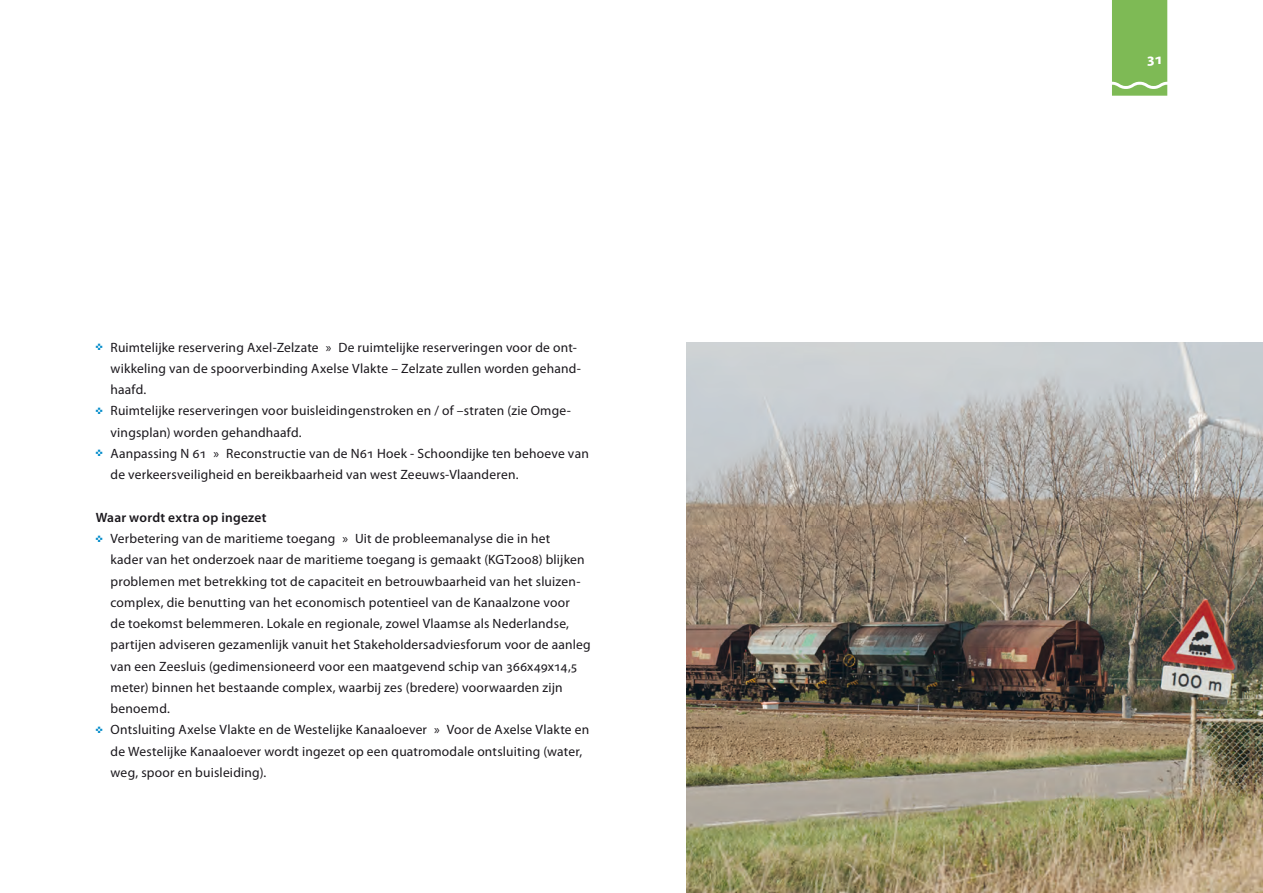
<style>
.page{position:relative;width:1263px;height:893px;background:#fff}
.page>*{position:absolute;margin:0;border:0;box-sizing:border-box;transform-origin:0 0}
.t1{font:700 15px "Myriad Pro";color:#fff}
.bullet{font:13.5px/21.3px "Myriad Pro";letter-spacing:.015em;color:#1a171c}
._3_onderkopje{font:600 13.5px "Myriad Pro";letter-spacing:.015em;color:#1a171c}
.s1{color:#008bca}
</style>
<div class="page">
<div style="left:1112px;top:0;width:55px;height:96px;background:#7eba55"></div>
<img style="left:687px;top:342px;width:576px;height:551px">
<p class="bullet" style="left:111px;top:336px;width:472px;text-indent:-15px"><span class="s1">✜</span> Ruimtelijke reservering Axel-Zelzate » De ruimtelijke reserveringen voor de ont&shy;wikkeling van de spoorverbinding Axelse Vlakte – Zelzate zullen worden gehand&shy;haafd.</p>
<p class="bullet" style="left:111px;top:400px;width:462px;text-indent:-15px"><span class="s1">✜</span> Ruimtelijke reserveringen voor buisleidingenstroken en / of –straten (zie Omge&shy;vingsplan) worden gehandhaafd.</p>
<p class="bullet" style="left:111px;top:443px;width:480px;text-indent:-15px"><span class="s1">✜</span> Aanpassing N 61 » Reconstructie van de N61 Hoek - Schoondijke ten behoeve van de verkeersveiligheid en bereikbaarheid van west Zeeuws-Vlaanderen.</p>
<p class="_3_onderkopje" style="left:96px;top:509px;width:172px">Waar wordt extra op ingezet</p>
<p class="bullet" style="left:111px;top:528px;width:482px;text-indent:-15px"><span class="s1">✜</span> Verbetering van de maritieme toegang » Uit de probleemanalyse die in het<br>kader van het onderzoek naar de maritieme toegang is gemaakt (KGT2008) blijken problemen met betrekking tot de capaciteit en betrouwbaarheid van het sluizen&shy;complex, die benutting van het economisch potentieel van de Kanaalzone voor<br>de toekomst belemmeren. Lokale en regionale, zowel Vlaamse als Nederlandse, partijen adviseren gezamenlijk vanuit het Stakeholdersadviesforum voor de aanleg van een Zeesluis (gedimensioneerd voor een maatgevend schip van 366x49x14,5 meter) binnen het bestaande complex, waarbij zes (bredere) voorwaarden zijn benoemd.</p>
<p class="bullet" style="left:111px;top:719px;width:480px;text-indent:-15px"><span class="s1">✜</span> Ontsluiting Axelse Vlakte en de Westelijke Kanaaloever » Voor de Axelse Vlakte en de Westelijke Kanaaloever wordt ingezet op een quatromodale ontsluiting (water, weg, spoor en buisleiding).</p>
<p class="t1" style="left:1147px;top:50px;width:18px">31</p>
</div>
